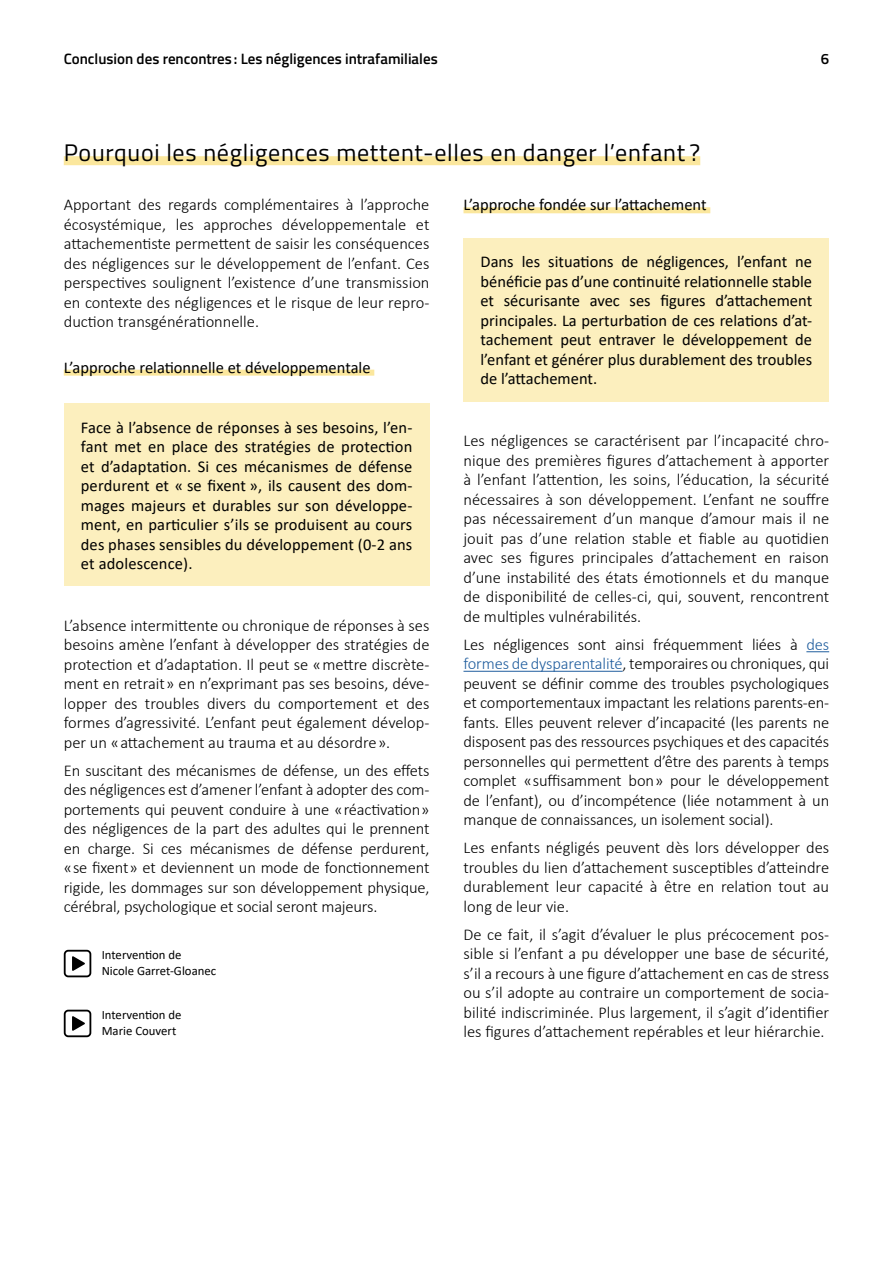
<style>
.page{position:relative;width:893px;height:1263px;background:#fff}
.page>*{position:absolute;margin:0;border:0;box-sizing:border-box;transform-origin:0 0}
.t1{font:24px "Titillium Web";letter-spacing:.03em;color:#000}
.t2{font:300 16.5px/19.5px "Calibri";color:#000;text-align:justify}
.t3{font:16.5px/19.5px "Calibri";color:#000;text-align:justify}
.t4{font:600 15px "Titillium Web";color:#000}
.t5{font:12.75px/15.3px "Calibri";color:#000}
.s1{color:#215e9e}
</style>
<div class="page">
<div style="left:64px;top:156px;width:636px;height:9px;background:#fbe79d"></div>
<div style="left:64px;top:370px;width:310px;height:6px;background:#fbe79d"></div>
<div style="left:64px;top:403px;width:365px;height:183px;background:#fcefbe"></div>
<svg style="left:64px;top:950px;width:27px;height:27px"></svg>
<svg style="left:64px;top:1010px;width:27px;height:27px"></svg>
<div style="left:463px;top:207px;width:247px;height:6px;background:#fbe79d"></div>
<div style="left:463px;top:238px;width:366px;height:163px;background:#fcefbe"></div>
<svg style="left:806px;top:651px;width:23px;height:1px"></svg>
<hr style="left:463px;top:671px;width:160px;height:1px;background:#215e9e">
<p class="t4" style="left:64px;top:53px;width:375px">Conclusion des rencontres : Les négligences intrafamiliales</p>
<p class="t4" style="left:821px;top:53px;width:10px">6</p>
<h1 class="t1" style="left:64px;top:143px;width:638px">Pourquoi les négligences mettent-elles en danger l’enfant ?</h1>
<p class="t2" style="left:64px;top:195px;width:367px">Apportant des regards complémentaires à l’approche écosystémique, les approches développementale et attachementiste permettent de saisir les conséquences des négligences sur le développement de l’enfant. Ces perspectives soulignent l’existence d’une transmission en contexte des négligences et le risque de leur repro&shy;duction transgénérationnelle.</p>
<p class="t3" style="left:64px;top:357px;width:308px">L’approche relationnelle et développementale</p>
<p class="t3" style="left:463px;top:195px;width:245px">L’approche fondée sur l’attachement</p>
<p class="t3" style="left:480px;top:252px;width:333px">Dans les situations de négligences, l’enfant ne bénéficie pas d’une continuité relationnelle stable et sécurisante avec ses figures d’attachement principales. La perturbation de ces relations d’at&shy;tachement peut entraver le développement de l’enfant et générer plus durablement des troubles de l’attachement.</p>
<p class="t3" style="left:81px;top:417px;width:333px">Face à l’absence de réponses à ses besoins, l’en&shy;fant met en place des stratégies de protection et d’adaptation. Si ces mécanismes de défense perdurent et « se fixent », ils causent des dom&shy;mages majeurs et durables sur son développe&shy;ment, en particulier s’ils se produisent au cours des phases sensibles du développement (0-2 ans et adolescence).</p>
<p class="t2" style="left:64px;top:615px;width:367px">L’absence intermittente ou chronique de réponses à ses besoins amène l’enfant à développer des stratégies de protection et d’adaptation. Il peut se « mettre discrète&shy;ment en retrait » en n’exprimant pas ses besoins, déve&shy;lopper des troubles divers du comportement et des formes d’agressivité. L’enfant peut également dévelop&shy;per un « attachement au trauma et au désordre ».</p>
<p class="t2" style="left:64px;top:760px;width:367px">En suscitant des mécanismes de défense, un des effets des négligences est d’amener l’enfant à adopter des com&shy;portements qui peuvent conduire à une « réactivation » des négligences de la part des adultes qui le prennent en charge. Si ces mécanismes de défense perdurent, « se fixent » et deviennent un mode de fonctionnement rigide, les dommages sur son développement physique, cérébral, psychologique et social seront majeurs.</p>
<p class="t5" style="left:102px;top:947px;width:116px">Intervention de<br>Nicole Garret-Gloanec</p>
<p class="t5" style="left:102px;top:1007px;width:81px">Intervention de<br>Marie Couvert</p>
<p class="t2" style="left:463px;top:431px;width:367px">Les négligences se caractérisent par l’incapacité chro&shy;nique des premières figures d’attachement à apporter à l’enfant l’attention, les soins, l’éducation, la sécurité nécessaires à son développement. L’enfant ne souffre pas nécessairement d’un manque d’amour mais il ne jouit pas d’une relation stable et fiable au quotidien avec ses figures principales d’attachement en raison d’une instabilité des états émotionnels et du manque de disponibilité de celles-ci, qui, souvent, rencontrent de multiples vulnérabilités.</p>
<p class="t2" style="left:463px;top:634px;width:367px">Les négligences sont ainsi fréquemment liées à <span class="s1">des formes de dysparentalité</span>, temporaires ou chroniques, qui peuvent se définir comme des troubles psychologiques et comportementaux impactant les relations parents-en&shy;fants. Elles peuvent relever d’incapacité (les parents ne disposent pas des ressources psychiques et des capacités personnelles qui permettent d’être des parents à temps complet « suffisamment bon » pour le développement de l’enfant), ou d’incompétence (liée notamment à un manque de connaissances, un isolement social).</p>
<p class="t2" style="left:463px;top:838px;width:367px">Les enfants négligés peuvent dès lors développer des troubles du lien d’attachement susceptibles d’atteindre durablement leur capacité à être en relation tout au long de leur vie.</p>
<p class="t2" style="left:463px;top:925px;width:367px">De ce fait, il s’agit d’évaluer le plus précocement pos&shy;sible si l’enfant a pu développer une base de sécurité, s’il a recours à une figure d’attachement en cas de stress ou s’il adopte au contraire un comportement de socia&shy;bilité indiscriminée. Plus largement, il s’agit d’identifier les figures d’attachement repérables et leur hiérarchie.</p>
</div>
